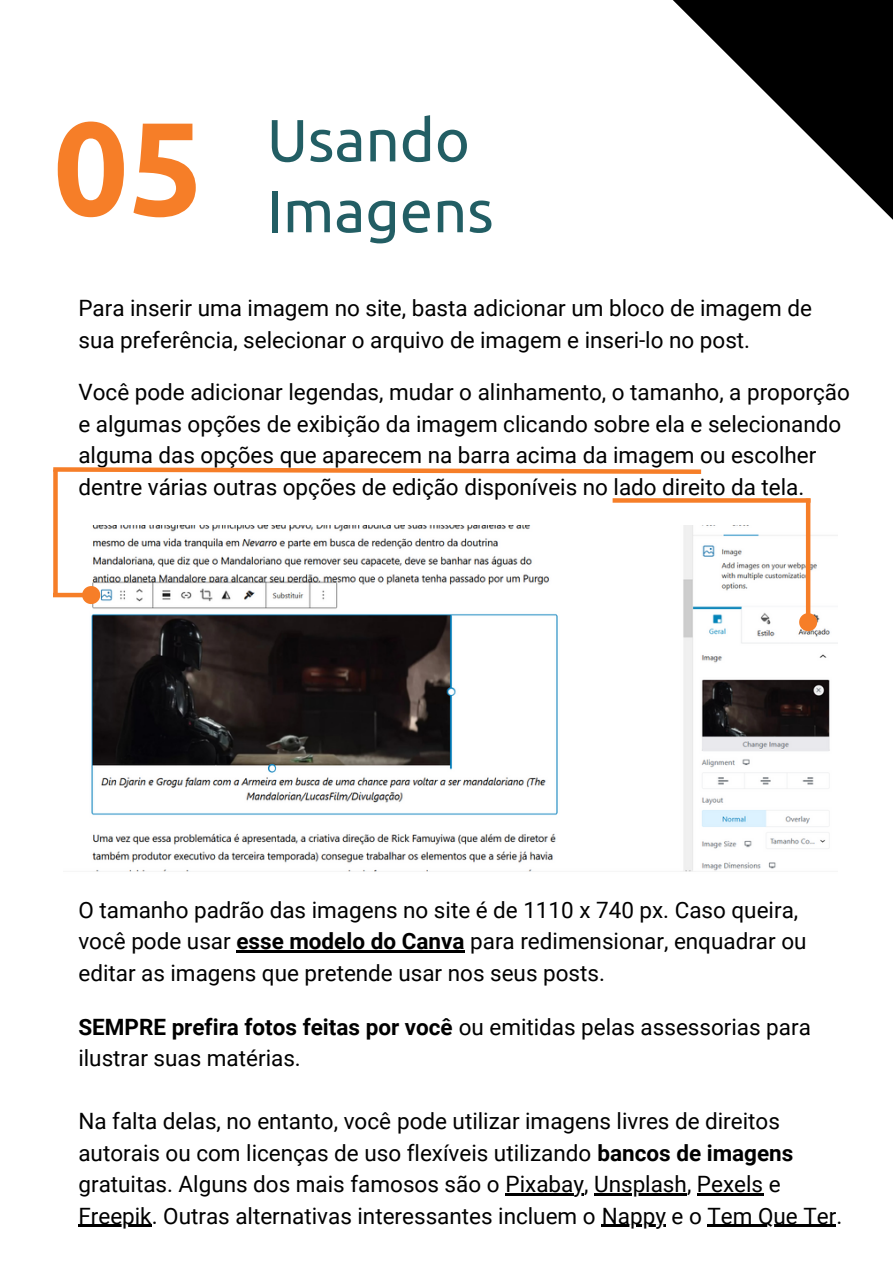
<style>
.page{position:relative;width:893px;height:1264px;background:#fff}
.page>*{position:absolute;margin:0;border:0;box-sizing:border-box;transform-origin:0 0}
.t1{font:700 132.3px "Ubuntu";color:#f67e28}
.t2{font:59.55px "Ubuntu";color:#225e64}
.t3{font:22.5px/31.5px "Roboto";color:#000}
.s1{font-weight:700}
</style>
<div class="page">
<svg style="left:673px;top:0;width:219px;height:219px"></svg>
<img style="left:64px;top:525px;width:773px;height:347px">
<hr style="left:236px;top:950px;width:228px;height:2px;background:#000">
<hr style="left:505px;top:1193px;width:79px;height:2px;background:#000">
<hr style="left:594px;top:1193px;width:93px;height:2px;background:#000">
<hr style="left:697px;top:1193px;width:66px;height:2px;background:#000">
<hr style="left:78px;top:1224px;width:74px;height:2px;background:#000">
<hr style="left:602px;top:1224px;width:64px;height:2px;background:#000">
<hr style="left:707px;top:1224px;width:129px;height:2px;background:#000">
<svg style="left:53px;top:467px;width:649px;height:7px"></svg>
<svg style="left:612px;top:498px;width:193px;height:4px"></svg>
<div style="left:53px;top:469px;width:5px;height:125px;background:#f67e28"></div>
<hr style="left:53px;top:593px;width:30px;height:4px;background:#f67e28">
<svg style="left:79px;top:582px;width:24px;height:25px"></svg>
<div style="left:805px;top:498px;width:5px;height:116px;background:#f67e28"></div>
<svg style="left:795px;top:610px;width:25px;height:24px"></svg>
<h1 class="t1" style="left:53px;top:92px;width:152px">05</h1>
<h2 class="t2" style="left:267px;top:106px;width:204px">Usando</h2>
<h2 class="t2" style="left:267px;top:177px;width:228px">Imagens</h2>
<p class="t3" style="left:78px;top:292px;width:735px">Para inserir uma imagem no site, basta adicionar um bloco de imagem de sua preferência, selecionar o arquivo de imagem e inseri-lo no post.</p>
<p class="t3" style="left:78px;top:377px;width:773px">Você pode adicionar legendas, mudar o alinhamento, o tamanho, a proporção e algumas opções de exibição da imagem clicando sobre ela e selecionando alguma das opções que aparecem na barra acima da imagem ou escolher dentre várias outras opções de edição disponíveis no lado direito da tela.</p>
<p class="t3" style="left:78px;top:894px;width:729px">O tamanho padrão das imagens no site é de 1110 x 740 px. Caso queira, você pode usar <span class="s1">esse modelo do Canva</span> para redimensionar, enquadrar ou editar as imagens que pretende usar nos seus posts.</p>
<p class="t3" style="left:78px;top:1011px;width:734px"><span class="s1">SEMPRE prefira fotos feitas por você</span> ou emitidas pelas assessorias para ilustrar suas matérias.</p>
<p class="t3" style="left:78px;top:1105px;width:765px">Na falta delas, no entanto, você pode utilizar imagens livres de direitos autorais ou com licenças de uso flexíveis utilizando <span class="s1">bancos de imagens </span>gratuitas. Alguns dos mais famosos são o Pixabay, Unsplash, Pexels e Freepik. Outras alternativas interessantes incluem o Nappy e o Tem Que Ter.</p>
</div>
